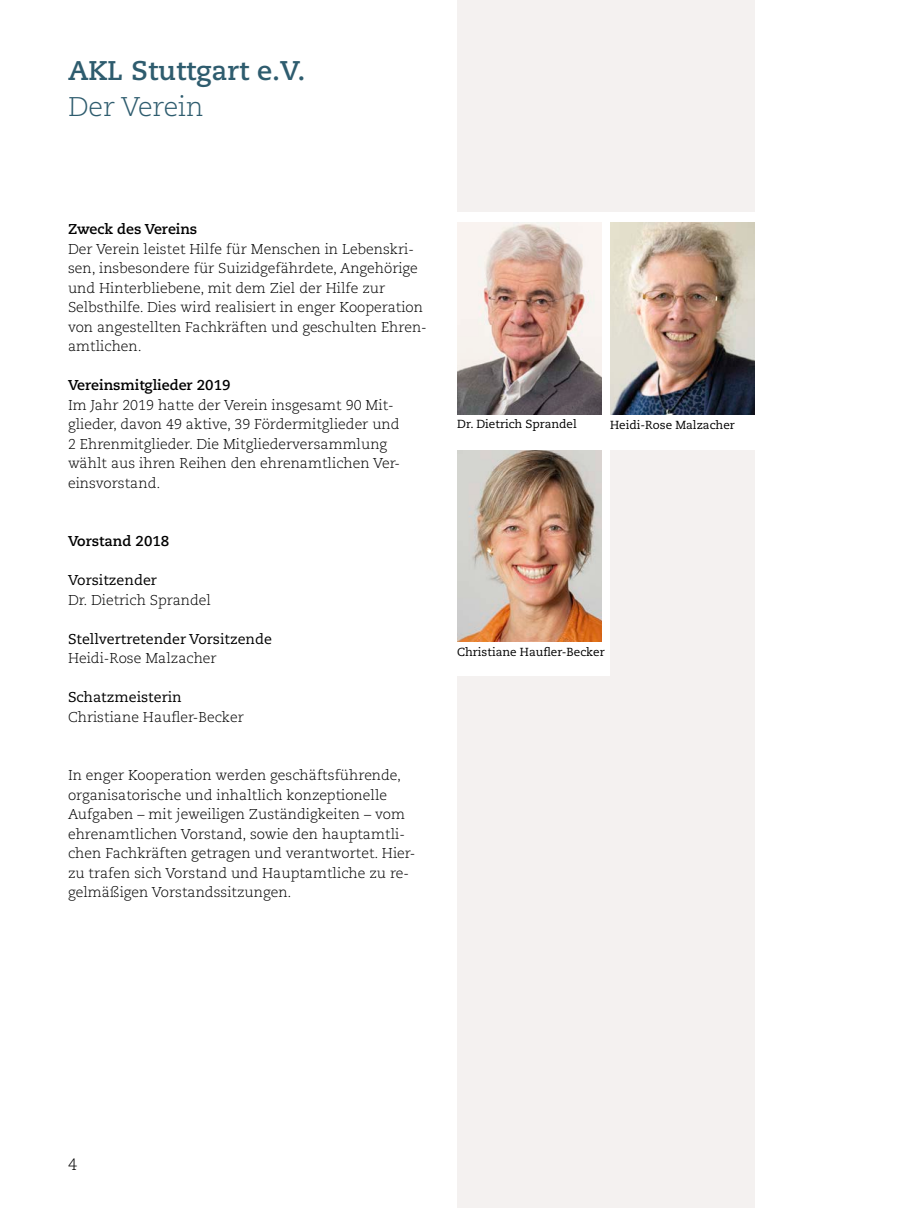
<style>
.page{position:relative;width:910px;height:1208px;background:#fff}
.page>*{position:absolute;margin:0;border:0;box-sizing:border-box;transform-origin:0 0}
.t1{font:700 27px "Caecilia LT Std";color:#2e5c6e}
.t2{font:300 27px "Caecilia LT Std";color:#2e5c6e}
.t3{font:300 16.5px "Caecilia LT Std";color:#000}
.t4{font:300 14.25px/19.5px "Caecilia LT Std";color:#000}
.t5{font:14.25px "Caecilia LT Std";color:#000}
.t6{font:700 14.25px "Caecilia LT Std";color:#000}
.t7{font:11.7px "Caecilia LT Std";color:#000}
</style>
<div class="page">
<img style="left:457px;top:223px;width:145px;height:191px">
<img style="left:457px;top:450px;width:145px;height:192px">
<div style="left:457px;top:0;width:298px;height:212px;background:#f4f1f0"></div>
<img style="left:610px;top:223px;width:145px;height:191px">
<div style="left:610px;top:450px;width:145px;height:271px;background:#f4f1f0"></div>
<div style="left:457px;top:676px;width:298px;height:532px;background:#f4f1f0"></div>
<h1 class="t1" style="left:68px;top:55px;width:239px">AKL Stuttgart e.V.</h1>
<h1 class="t2" style="left:68px;top:92px;width:137px">Der Verein</h1>
<p class="t6" style="left:68px;top:221px;width:131px">Zweck des Vereins</p>
<p class="t4" style="left:68px;top:239px;width:360px">Der Verein leistet Hilfe für Menschen in Lebenskri&shy;sen, insbesondere für Suizidgefährdete, Angehörige und Hinterbliebene, mit dem Ziel der Hilfe zur Selbsthilfe. Dies wird realisiert in enger Kooperation von angestellten Fachkräften und geschulten Ehren&shy;amtlichen.</p>
<p class="t6" style="left:68px;top:377px;width:164px">Vereinsmitglieder 2019</p>
<p class="t4" style="left:68px;top:395px;width:333px">Im Jahr 2019 hatte der Verein insgesamt 90 Mit&shy;glieder, davon 49 aktive, 39 Fördermitglieder und 2 Ehrenmitglieder. Die Mitgliederversammlung wählt aus ihren Reihen den ehrenamtlichen Ver&shy;einsvorstand.</p>
<p class="t6" style="left:68px;top:533px;width:103px">Vorstand 2018</p>
<p class="t5" style="left:68px;top:572px;width:90px">Vorsitzender</p>
<p class="t4" style="left:68px;top:590px;width:144px">Dr. Dietrich Sprandel</p>
<p class="t5" style="left:68px;top:630px;width:205px">Stellvertretender Vorsitzende</p>
<p class="t4" style="left:68px;top:649px;width:150px">Heidi-Rose Malzacher</p>
<p class="t5" style="left:68px;top:689px;width:115px">Schatzmeisterin</p>
<p class="t4" style="left:68px;top:707px;width:177px">Christiane Haufler-Becker</p>
<p class="t4" style="left:68px;top:766px;width:347px">In enger Kooperation werden geschäftsführende, organisatorische und inhaltlich konzeptionelle Aufgaben – mit jeweiligen Zuständigkeiten – vom ehrenamtlichen Vorstand, sowie den hauptamtli&shy;chen Fachkräften getragen und verantwortet. Hier&shy;zu trafen sich Vorstand und Hauptamtliche zu re&shy;gelmäßigen Vorstandssitzungen.</p>
<p class="t7" style="left:457px;top:417px;width:121px">Dr. Dietrich Sprandel</p>
<p class="t7" style="left:610px;top:418px;width:126px">Heidi-Rose Malzacher</p>
<p class="t7" style="left:457px;top:645px;width:149px">Christiane Haufler-Becker</p>
<p class="t3" style="left:68px;top:1155px;width:11px">4</p>
</div>
